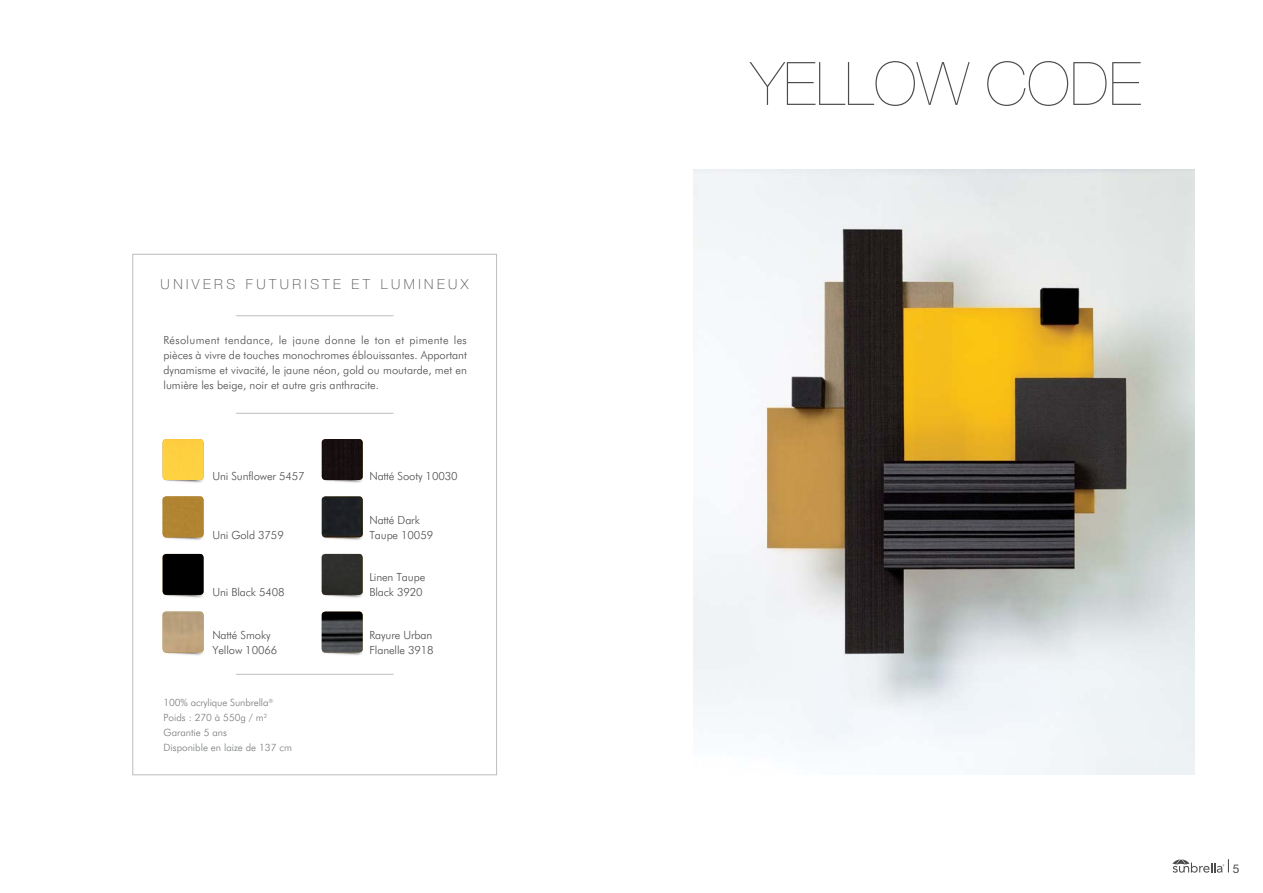
<style>
.page{position:relative;width:1263px;height:893px;background:#fff}
.page>*{position:absolute;margin:0;border:0;box-sizing:border-box;transform-origin:0 0}
.t1{font:200 60px "Helvetica Neue";color:#4c4c4e}
.t2{font:100 13.8px "Helvetica Neue";letter-spacing:.25em;color:#4c4c4e}
.t3{font:12px "Helvetica Neue";color:#4c4c4e}
.t4{font:300 11.25px/15px "Futura BT";letter-spacing:-.01em;color:#4c4c4e}
.t5{font:300 10.05px/15px "Futura BT";color:#76787a}
</style>
<div class="page">
<svg style="left:1172px;top:859px;width:57px;height:14px"></svg>
<img style="left:694px;top:169px;width:500px;height:605px">
<svg style="left:132px;top:253px;width:365px;height:522px"></svg>
<p class="t2" style="left:161px;top:279px;width:309px">UNIVERS FUTURISTE ET LUMINEUX</p>
<p class="t4" style="left:163px;top:333px;width:305px;text-align:justify">Résolument tendance, le jaune donne le ton et pimente les pièces à vivre de touches monochromes éblouissantes. Apportant dynamisme et vivacité, le jaune néon, gold ou moutarde, met en lumière les beige, noir et autre gris anthracite.</p>
<p class="t4" style="left:212px;top:469px;width:94px">Uni Sunflower 5457</p>
<p class="t4" style="left:212px;top:528px;width:73px">Uni Gold 3759</p>
<p class="t4" style="left:212px;top:585px;width:74px">Uni Black 5408</p>
<p class="t4" style="left:212px;top:628px;width:66px">Natté Smoky<br>Yellow 10066</p>
<p class="t5" style="left:164px;top:696px;width:130px">100% acrylique Sunbrella<sup>®<br></sup>Poids : 270 à 550g / m<sup>2<br></sup>Garantie 5 ans<br>Disponible en laize de 137 cm</p>
<p class="t4" style="left:369px;top:469px;width:90px">Natté Sooty 10030</p>
<p class="t4" style="left:369px;top:513px;width:65px">Natté Dark<br>Taupe 10059</p>
<p class="t4" style="left:369px;top:570px;width:57px">Linen Taupe<br>Black 3920</p>
<p class="t4" style="left:369px;top:628px;width:66px">Rayure Urban<br>Flanelle 3918</p>
<h1 class="t1" style="left:751px;top:62px;width:391px">YELLOW CODE</h1>
<p class="t3" style="left:1233px;top:864px;width:8px">5</p>
</div>
